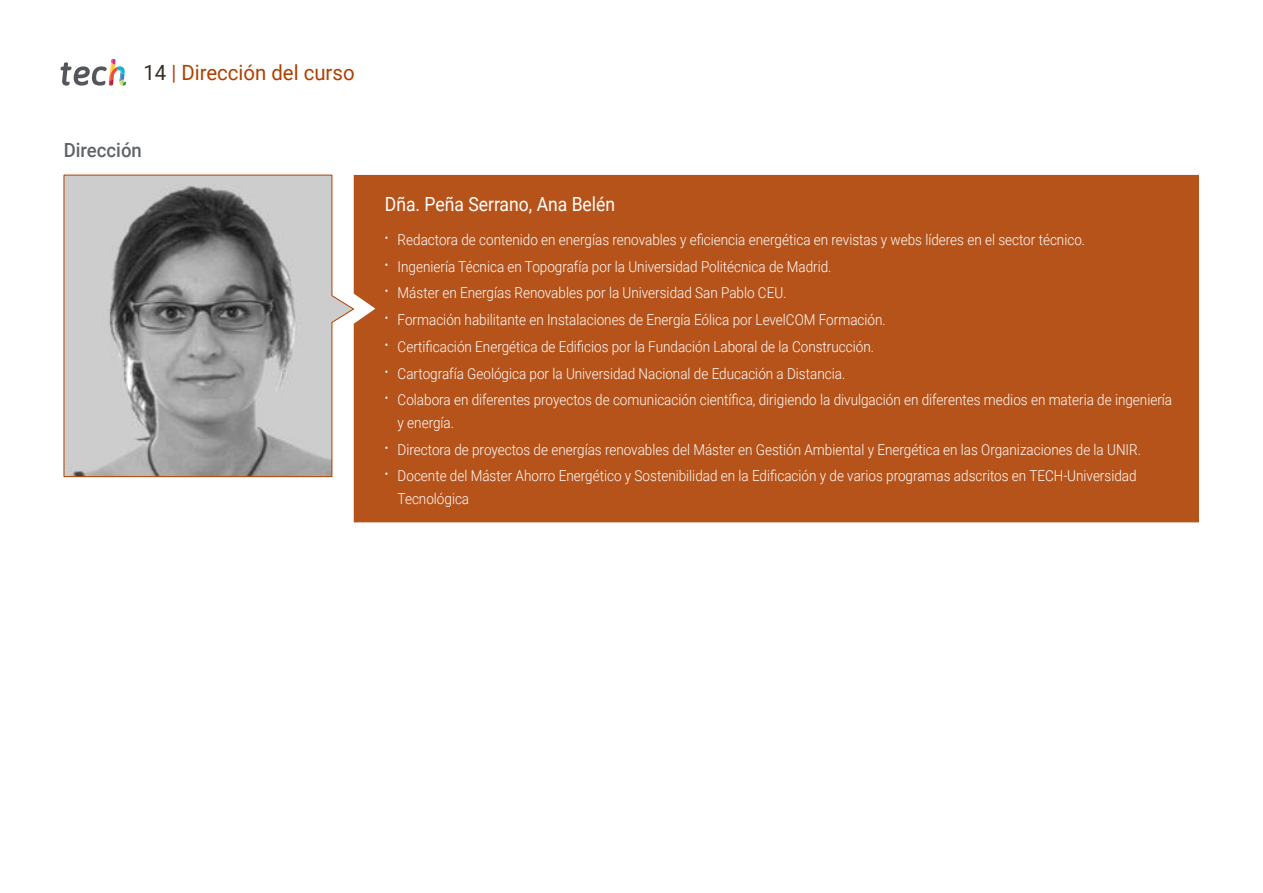
<style>
.page{position:relative;width:1263px;height:893px;background:#fff}
.page>*{position:absolute;margin:0;border:0;box-sizing:border-box;transform-origin:0 0}
.t1{font:21px "Roboto";color:#ae4000}
.t2{font:19.5px "Roboto";color:#fff;scale:.9 1}
.t3{font:500 19.5px "Roboto";color:#61646a;scale:.95 1}
.t4{font:300 15px/22.5px "Roboto";color:#fff;scale:.9 1}
.s1{color:#312e20}
.s2{color:#b04117}
</style>
<div class="page">
<svg style="left:61px;top:59px;width:65px;height:27px"></svg>
<div style="left:354px;top:175px;width:845px;height:347px;background:#b6531a"></div>
<svg style="left:64px;top:175px;width:290px;height:302px"></svg>
<h1 class="t1" style="left:144px;top:57px;width:213px"><span class="s1">14</span> <span class="s2">|</span> Dirección del curso</h1>
<h2 class="t3" style="left:64px;top:136px;width:84px">Dirección</h2>
<h2 class="t2" style="left:385px;top:190px;width:257px">Dña. Peña Serrano, Ana Belén</h2>
<p class="t4" style="left:385px;top:228px;width:780px"><sup>•</sup> Redactora de contenido en energías renovables y eficiencia energética en revistas y webs líderes en el sector técnico.</p>
<p class="t4" style="left:385px;top:255px;width:498px"><sup>•</sup> Ingeniería Técnica en Topografía por la Universidad Politécnica de Madrid.</p>
<p class="t4" style="left:385px;top:281px;width:448px"><sup>•</sup> Máster en Energías Renovables por la Universidad San Pablo CEU.</p>
<p class="t4" style="left:385px;top:308px;width:558px"><sup>•</sup> Formación habilitante en Instalaciones de Energía Eólica por LevelCOM Formación.</p>
<p class="t4" style="left:385px;top:335px;width:545px"><sup>•</sup> Certificación Energética de Edificios por la Fundación Laboral de la Construcción.</p>
<p class="t4" style="left:385px;top:362px;width:513px"><sup>•</sup> Cartografía Geológica por la Universidad Nacional de Educación a Distancia.</p>
<p class="t4" style="left:398px;top:388px;width:862px;text-indent:-13px"><sup>•</sup> Colabora en diferentes proyectos de comunicación científica, dirigiendo la divulgación en diferentes medios en materia de ingeniería y energía.</p>
<p class="t4" style="left:385px;top:438px;width:842px"><sup>•</sup> Directora de proyectos de energías renovables del Máster en Gestión Ambiental y Energética en las Organizaciones de la UNIR.</p>
<p class="t4" style="left:398px;top:464px;width:823px;text-indent:-13px"><sup>•</sup> Docente del Máster Ahorro Energético y Sostenibilidad en la Edificación y de varios programas adscritos en TECH-Universidad<br>Tecnológica</p>
</div>
